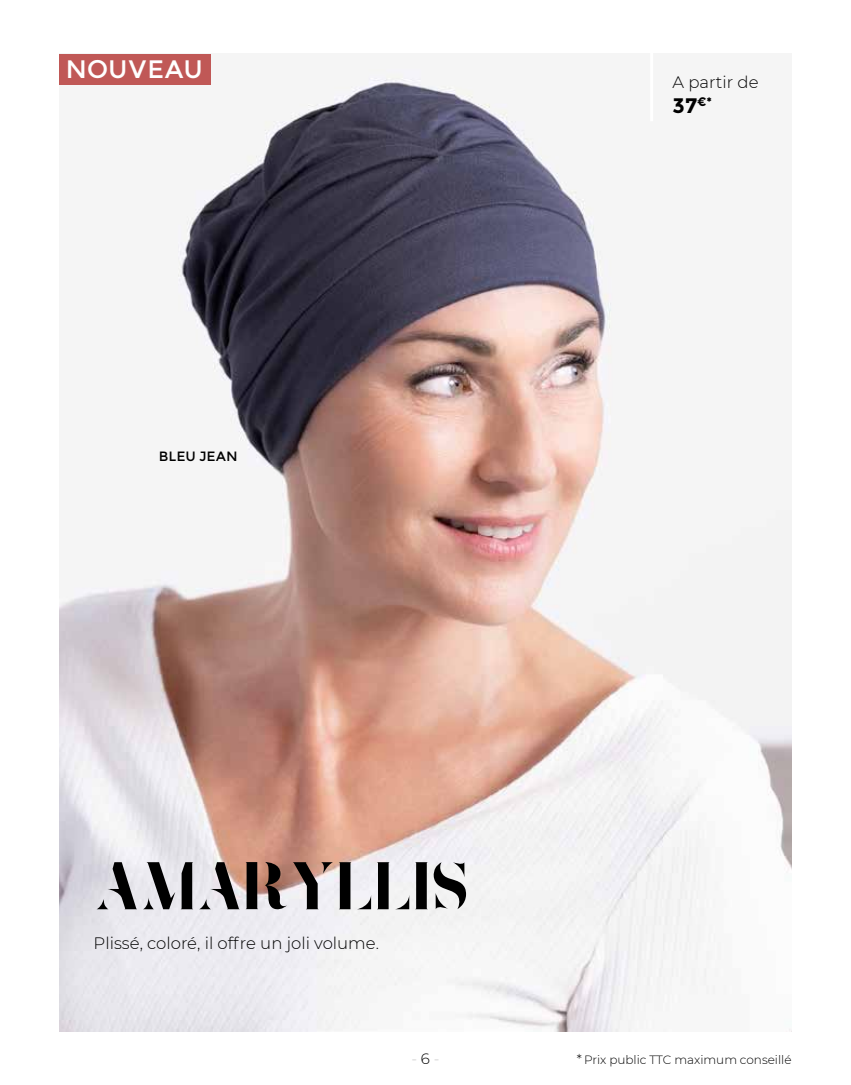
<style>
.page{position:relative;width:851px;height:1085px;background:#fff}
.page>*{position:absolute;margin:0;border:0;box-sizing:border-box;transform-origin:0 0}
.t1{font:58.95px "Zefani Stencil";color:#000}
.t2{font:25.2px "Montserrat";color:#fff}
.t3{font:700 21px "Montserrat";color:#000}
.t4{font:300 16.5px "Montserrat";color:#000}
.t5{font:300 15px "Montserrat";color:#c6c6c6}
.t6{font:13.5px "Montserrat";color:#000}
.t7{font:300 12px "Montserrat";color:#000}
.s1{color:#000}
.s2{font-size:13.5px}
</style>
<div class="page">
<img style="left:59px;top:69px;width:732px;height:962px">
<hr style="left:650px;top:45px;width:3px;height:76px;background:#fff">
<div style="left:59px;top:54px;width:152px;height:30px;background:#c05856"></div>
<h2 class="t2" style="left:65px;top:54px;width:139px">NOUVEAU</h2>
<p class="t6" style="left:159px;top:448px;width:80px">BLEU JEAN</p>
<h1 class="t1" style="left:94px;top:858px;width:377px">AMARYLLIS</h1>
<p class="t4" style="left:94px;top:931px;width:287px">Plissé, coloré, il offre un joli volume.</p>
<p class="t4" style="left:672px;top:71px;width:87px">A partir de</p>
<p class="t3" style="left:672px;top:93px;width:41px">37<sup>€*</sup></p>
<p class="t5" style="left:411px;top:1047px;width:30px">- <span class="s1">6</span> -</p>
<p class="t7" style="left:576px;top:1051px;width:216px"><span class="s2">*</span> Prix public TTC maximum conseillé</p>
</div>
